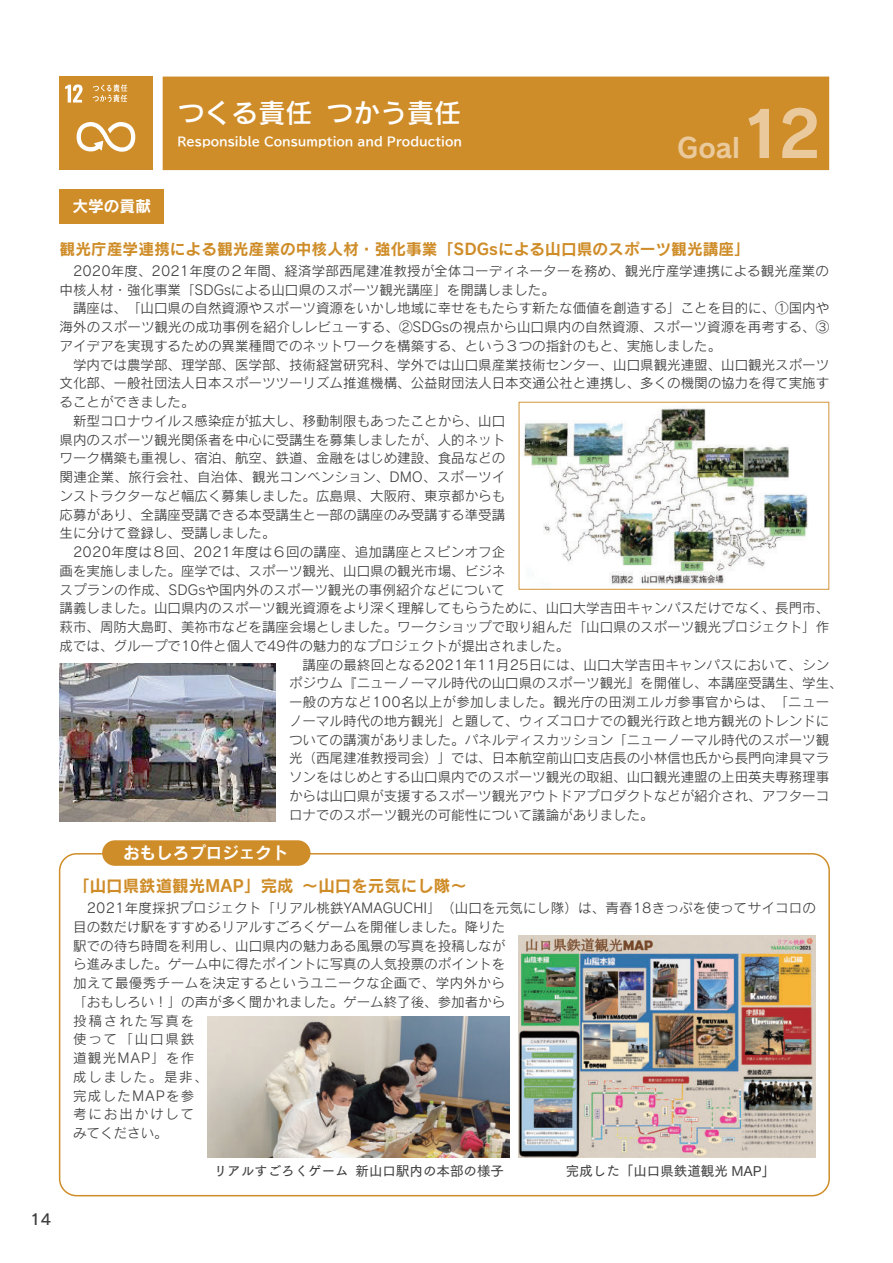
<style>
.page{position:relative;width:893px;height:1263px;background:#fff}
.page>*{position:absolute;margin:0;border:0;box-sizing:border-box;transform-origin:0 0}
.t1{font:63px "Rodin Pro B";color:#eaca9d}
.t2{font:27px "Rodin Pro DB";color:#fff}
.t3{font:27px "Rodin Pro B";color:#eaca9d}
.t4{font:16.5px "Rodin Pro B";color:#cf8d29}
.t5{font:16.5px "Rodin Pro B";color:#fff}
.t6{font:15.75px "Rodin Pro B";color:#cf8d29}
.t7{font:15.75px "Rodin Pro B";color:#fff}
.t8{font:15px "Rodin Pro DB";color:#3e3e3f}
.t9{font:13.5px/18.8px "Rodin Pro M";color:#3e3e3f}
.t10{font:13.5px "Rodin Pro M";letter-spacing:.025em;color:#3e3e3f}
.t11{font:13.5px "Tsuku Go Pro D";color:#3e3e3f}
.t12{font:13.5px "Rodin Pro M";letter-spacing:.02em;color:#3e3e3f}
.t13{font:12px "BIZ UDP Gothic Bold";color:#fff}
</style>
<div class="page">
<div style="left:60px;top:189px;width:104px;height:34px;background:#cf8d29"></div>
<div style="left:163px;top:77px;width:666px;height:93px;background:#cf8d29"></div>
<div style="left:59px;top:853px;width:771px;height:343px;border:2px solid #cf8d29;border-radius:17px"></div>
<div style="left:102px;top:840px;width:208px;height:26px;background:#cf8d29;border-radius:13px"></div>
<div style="left:60px;top:77px;width:93px;height:93px;background:#cf8d29"></div>
<svg style="left:65px;top:84px;width:18px;height:19px"></svg>
<svg style="left:77px;top:122px;width:58px;height:30px"></svg>
<svg style="left:93px;top:84px;width:34px;height:18px"></svg>
<img style="left:523px;top:408px;width:285px;height:176px">
<div style="left:519px;top:402px;width:310px;height:188px;border:1px solid #d29539"></div>
<img style="left:60px;top:663px;width:216px;height:158px">
<img style="left:208px;top:1016px;width:302px;height:142px">
<img style="left:519px;top:935px;width:297px;height:223px">
<h2 class="t2" style="left:178px;top:95px;width:285px">つくる責任 つかう責任</h2>
<p class="t13" style="left:178px;top:135px;width:286px">Responsible Consumption and Production</p>
<h2 class="t3" style="left:677px;top:130px;width:64px">Goal</h2>
<h1 class="t1" style="left:740px;top:92px;width:82px">12</h1>
<p class="t7" style="left:72px;top:195px;width:80px">大学の貢献</p>
<p class="t6" style="left:60px;top:238px;width:692px">観光庁産学連携による観光産業の中核人材・強化事業「SDGsによる山口県のスポーツ観光講座」</p>
<p class="t9" style="left:60px;top:261px;width:771px;text-indent:14px">2020年度、2021年度の２年間、経済学部西尾建准教授が全体コーディネーターを務め、観光庁産学連携による観光産業の中核人材・強化事業「SDGsによる山口県のスポーツ観光講座」を開講しました。</p>
<p class="t9" style="left:60px;top:298px;width:771px;text-align:justify;text-indent:14px">講座は、「山口県の自然資源やスポーツ資源をいかし地域に幸せをもたらす新たな価値を創造する」ことを目的に、①国内や海外のスポーツ観光の成功事例を紹介しレビューする、②SDGsの視点から山口県内の自然資源、スポーツ資源を再考する、③アイデアを実現するための異業種間でのネットワークを構築する、という３つの指針のもと、実施しました。</p>
<p class="t9" style="left:73px;top:355px;width:758px">学内では農学部、理学部、医学部、技術経営研究科、学外では山口県産業技術センター、山口県観光連盟、山口観光スポーツ</p>
<p class="t9" style="left:60px;top:373px;width:771px">文化部、一般社団法人日本スポーツツーリズム推進機構、公益財団法人日本交通公社と連携し、多くの機関の協力を得て実施す</p>
<p class="t9" style="left:60px;top:392px;width:137px">ることができました。</p>
<p class="t9" style="left:73px;top:411px;width:433px">新型コロナウイルス感染症が拡大し、移動制限もあったことから、山口</p>
<p class="t9" style="left:60px;top:430px;width:447px">県内のスポーツ観光関係者を中心に受講生を募集しましたが、人的ネット</p>
<p class="t9" style="left:60px;top:448px;width:447px">ワーク構築も重視し、宿泊、航空、鉄道、金融をはじめ建設、食品などの</p>
<p class="t12" style="left:60px;top:468px;width:447px">関連企業、旅行会社、自治体、観光コンベンション、DMO、スポーツイ</p>
<p class="t9" style="left:60px;top:486px;width:447px">ンストラクターなど幅広く募集しました。広島県、大阪府、東京都からも</p>
<p class="t9" style="left:60px;top:505px;width:447px">応募があり、全講座受講できる本受講生と一部の講座のみ受講する準受講</p>
<p class="t9" style="left:60px;top:523px;width:218px">生に分けて登録し、受講しました。</p>
<p class="t9" style="left:73px;top:542px;width:434px">2020年度は８回、2021年度は６回の講座、追加講座とスピンオフ企</p>
<p class="t9" style="left:60px;top:561px;width:447px">画を実施しました。座学では、スポーツ観光、山口県の観光市場、ビジネ</p>
<p class="t9" style="left:60px;top:580px;width:447px">スプランの作成、SDGsや国内外のスポーツ観光の事例紹介などについて</p>
<p class="t9" style="left:60px;top:598px;width:771px">講義しました。山口県内のスポーツ観光資源をより深く理解してもらうために、山口大学吉田キャンパスだけでなく、長門市、</p>
<p class="t9" style="left:60px;top:617px;width:771px">萩市、周防大島町、美祢市などを講座会場としました。ワークショップで取り組んだ「山口県のスポーツ観光プロジェクト」作</p>
<p class="t9" style="left:60px;top:636px;width:511px">成では、グループで10件と個人で49件の魅力的なプロジェクトが提出されました。</p>
<p class="t9" style="left:303px;top:655px;width:528px">講座の最終回となる2021年11月25日には、山口大学吉田キャンパスにおいて、シン</p>
<p class="t9" style="left:289px;top:673px;width:555px">ポジウム『ニューノーマル時代の山口県のスポーツ観光』を開催し、本講座受講生、学生、</p>
<p class="t10" style="left:289px;top:693px;width:542px">一般の方など100名以上が参加しました。観光庁の田渕エルガ参事官からは、「ニュー</p>
<p class="t9" style="left:289px;top:711px;width:542px">ノーマル時代の地方観光」と題して、ウィズコロナでの観光行政と地方観光のトレンドに</p>
<p class="t9" style="left:289px;top:730px;width:542px">ついての講演がありました。パネルディスカッション「ニューノーマル時代のスポーツ観</p>
<p class="t9" style="left:289px;top:748px;width:542px">光（西尾建准教授司会）」では、日本航空前山口支店長の小林信也氏から長門向津具マラ</p>
<p class="t9" style="left:289px;top:767px;width:542px">ソンをはじめとする山口県内でのスポーツ観光の取組、山口観光連盟の上田英夫専務理事</p>
<p class="t9" style="left:289px;top:786px;width:542px">からは山口県が支援するスポーツ観光アウトドアプロダクトなどが紹介され、アフターコ</p>
<p class="t9" style="left:289px;top:805px;width:366px">ロナでのスポーツ観光の可能性について議論がありました。</p>
<p class="t5" style="left:123px;top:842px;width:166px">おもしろプロジェクト</p>
<p class="t4" style="left:73px;top:874px;width:395px">「山口県鉄道観光MAP」完成 ～山口を元気にし隊～</p>
<p class="t9" style="left:73px;top:898px;width:744px;text-indent:14px">2021年度採択プロジェクト「リアル桃鉄YAMAGUCHI」（山口を元気にし隊）は、青春18きっぷを使ってサイコロの目の数だけ駅をすすめるリアルすごろくゲームを開催しました。降りた<br>駅での待ち時間を利用し、山口県内の魅力ある風景の写真を投稿しなが<br>ら進みました。ゲーム中に得たポイントに写真の人気投票のポイントを<br>加えて最優秀チームを決定するというユニークな企画で、学内外から<br>「おもしろい！」の声が多く聞かれました。ゲーム終了後、参加者から<br>投稿された写真を<br>使って「山口県鉄<br>道観光MAP」を作<br>成しました。是非、<br>完成したMAPを参<br>考にお出かけして<br>みてください。</p>
<p class="t11" style="left:214px;top:1160px;width:292px">リアルすごろくゲーム 新山口駅内の本部の様子</p>
<p class="t11" style="left:566px;top:1160px;width:211px">完成した「山口県鉄道観光 MAP」</p>
<p class="t8" style="left:30px;top:1209px;width:22px">14</p>
</div>
